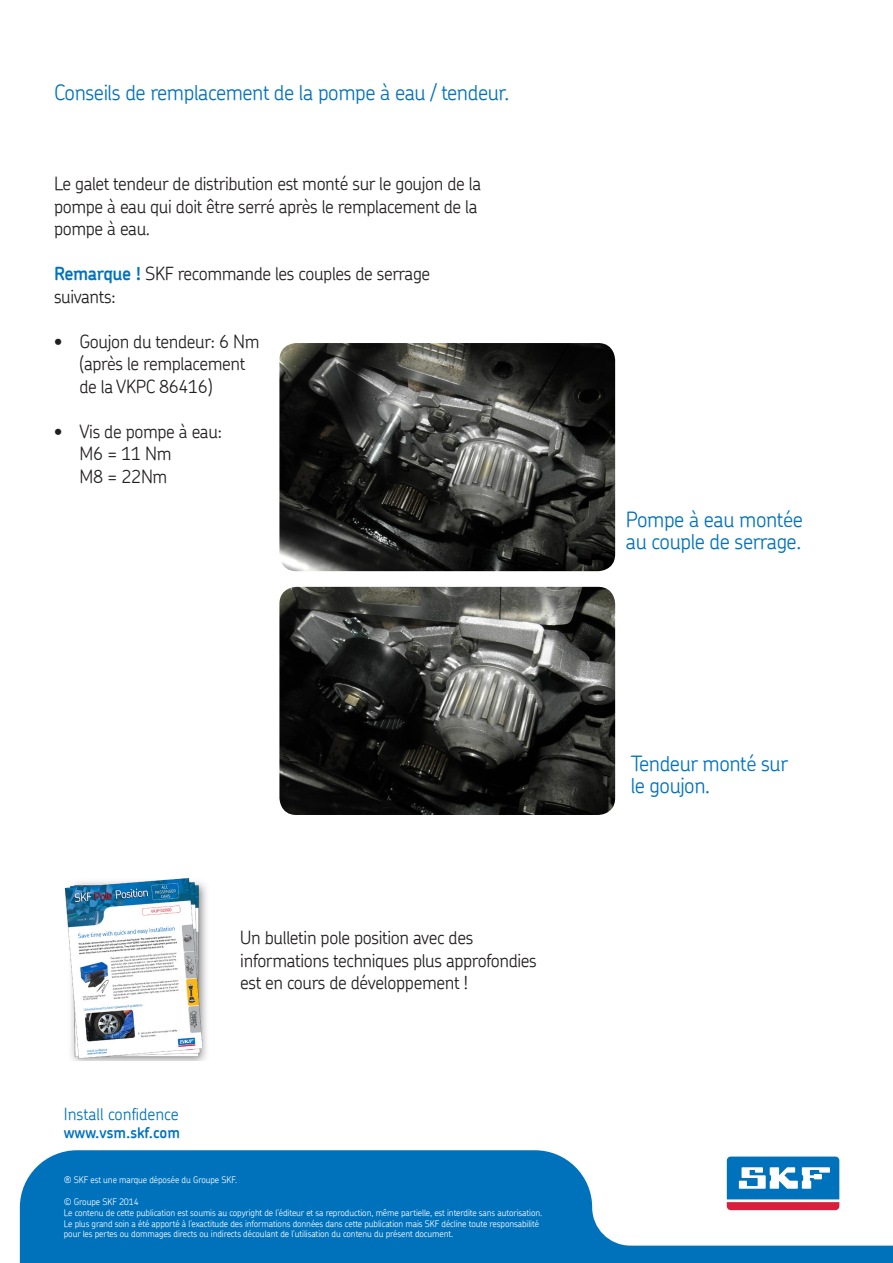
<style>
.page{position:relative;width:893px;height:1263px;background:#fff}
.page>*{position:absolute;margin:0;border:0;box-sizing:border-box;transform-origin:0 0}
.ai_body{font:300 21px/22.5px "SKF Chevin";letter-spacing:-.02em;color:#0072bc}
.ai_body-2{font:300 18px/22.5px "SKF Chevin";letter-spacing:-.02em;color:#231f20}
.t1{font:300 16.5px "SKF Chevin";color:#0072bc}
.t2{font:600 15px "SKF Chevin";color:#0072bc}
.t3{font:300 9px/10.8px "SKF Chevin";letter-spacing:-.01em;color:#fff}
.s1{font-weight:600;color:#0072bc}
</style>
<div class="page">
<img style="left:279px;top:343px;width:336px;height:228px">
<img style="left:279px;top:587px;width:336px;height:228px">
<img style="left:64px;top:878px;width:143px;height:183px">
<svg style="left:20px;top:1150px;width:873px;height:113px;fill:#0072bc"></svg>
<svg style="left:724px;top:1154px;width:118px;height:59px"></svg>
<svg style="left:727px;top:1156px;width:112px;height:54px"></svg>
<p class="ai_body" style="left:54px;top:81px;width:457px">Conseils de remplacement de la pompe à eau / tendeur.</p>
<p class="ai_body-2" style="left:54px;top:172px;width:429px">Le galet tendeur de distribution est monté sur le goujon de la pompe à eau qui doit être serré après le remplacement de la pompe à eau.</p>
<p class="ai_body-2" style="left:54px;top:262px;width:378px"><span class="s1">Remarque !</span> SKF recommande les couples de serrage suivants:</p>
<p class="ai_body-2" style="left:79px;top:330px;width:181px;text-indent:-26px">• Goujon du tendeur: 6 Nm (après le remplacement de la VKPC 86416)</p>
<p class="ai_body-2" style="left:79px;top:420px;width:144px;text-indent:-26px">• Vis de pompe à eau:<br>M6 = 11 Nm<br>M8 = 22Nm</p>
<p class="ai_body-2" style="left:240px;top:926px;width:298px">Un bulletin pole position avec des informations techniques plus approfondies est en cours de développement !</p>
<p class="t1" style="left:64px;top:1103px;width:117px">Install confidence</p>
<p class="t2" style="left:64px;top:1123px;width:118px">www.vsm.skf.com</p>
<p class="t3" style="left:64px;top:1174px;width:175px">® SKF est une marque déposée du Groupe SKF.</p>
<p class="t3" style="left:64px;top:1196px;width:77px">© Groupe SKF 2014</p>
<p class="t3" style="left:64px;top:1207px;width:480px">Le contenu de cette publication est soumis au copyright de l’éditeur et sa reproduction, même partielle, est interdite sans autorisation.<br>Le plus grand soin a été apporté à l’exactitude des informations données dans cette publication mais SKF décline toute responsabilité pour les pertes ou dommages directs ou indirects découlant de l’utilisation du contenu du présent document.</p>
<p class="ai_body" style="left:626px;top:508px;width:178px">Pompe à eau montée au couple de serrage.</p>
<p class="ai_body" style="left:631px;top:751px;width:159px">Tendeur monté sur le goujon.</p>
</div>
